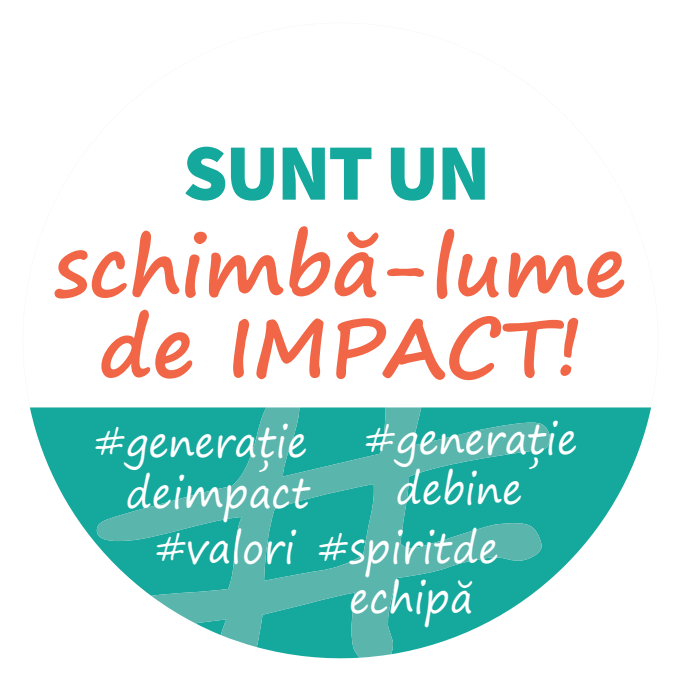
<style>
.page{position:relative;width:681px;height:681px;background:#fff}
.page>*{position:absolute;margin:0;border:0;box-sizing:border-box;transform-origin:0 0}
.t1{font:700 80.8px "Segoe Print";color:#f16646}
.t2{font:900 80px "Source Sans Pro";letter-spacing:-.03em;color:#15a89d}
.t3{font:42px/50.4px "Segoe Print";color:#fff;text-align:center;scale:.93 1}
</style>
<div class="page">
<svg style="left:30px;top:407px;width:66px;height:137px;fill:#15a89d"></svg>
<svg style="left:312px;top:657px;width:47px;height:2px"></svg>
<svg style="left:550px;top:407px;width:100px;height:173px;fill:#15a89d"></svg>
<svg style="left:96px;top:407px;width:454px;height:250px;background:#47b6ae"></svg>
<h2 class="t2" style="left:183px;top:121px;width:309px">SUNT UN</h2>
<h1 class="t1" style="left:55px;top:193px;width:573px">schimbă-lume</h1>
<h1 class="t1" style="left:99px;top:274px;width:484px">de IMPACT!</h1>
<p class="t3" style="left:95px;top:416px;width:232px;text-align:right">#generație deimpact</p>
<p class="t3" style="left:156px;top:521px;width:152px">#valori</p>
<p class="t3" style="left:365px;top:412px;width:230px">#generație debine</p>
<p class="t3" style="left:318px;top:521px;width:196px">#spiritde echipă</p>
</div>
